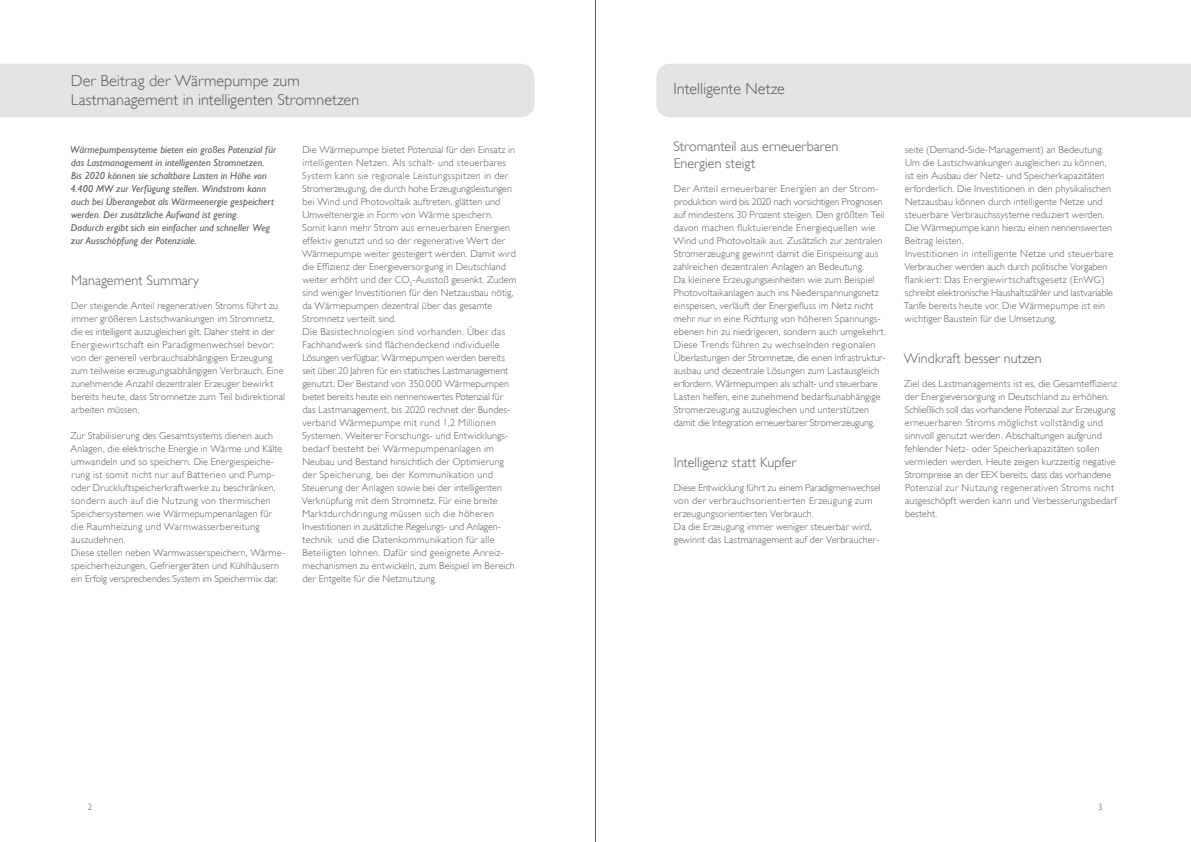
<style>
.page{position:relative;width:1191px;height:842px;background:#fff}
.page>*{position:absolute;margin:0;border:0;box-sizing:border-box;transform-origin:0 0}
.t1{font:300 16px/19.2px "Gill Sans";letter-spacing:.005em;color:#58585a}
.t2{font:300 14px/17px "Gill Sans";letter-spacing:.005em;color:#58585a}
.t3{font:300 10px/13px "Gill Sans";letter-spacing:.015em;color:#58585a}
.t4{font:italic 10px/13px "Gill Sans";letter-spacing:.005em;color:#58585a}
.t5{font:300 9px "Gill Sans";color:#58585a}
</style>
<div class="page">
<div style="left:0;top:64px;width:534px;height:53px;background:#e3e4e4"></div>
<div style="left:656px;top:64px;width:535px;height:53px;background:#e3e4e4"></div>
<hr style="left:595px;top:0;width:1px;height:842px;background:#58585a">
<h1 class="t1" style="left:71px;top:71px;width:290px">Der Beitrag der Wärmepumpe zum<br>Lastmanagement in intelligenten Stromnetzen</h1>
<p class="t3" style="left:302px;top:143px;width:216px">Die Wärmepumpe bietet Potenzial für den Einsatz in intelligenten Netzen. Als schalt- und steuerbares System kann sie regionale Leistungsspitzen in der Stromerzeugung, die durch hohe Erzeugungsleistungen bei Wind und Photovoltaik auftreten, glätten und Umweltenergie in Form von Wärme speichern.<br>Somit kann mehr Strom aus erneuerbaren Energien effektiv genutzt und so der regenerative Wert der Wärmepumpe weiter gesteigert werden. Damit wird die Effizienz der Energieversorgung in Deutschland weiter erhöht und der CO<sub>2</sub>-Ausstoß gesenkt. Zudem sind weniger Investitionen für den Netzausbau nötig, da Wärmepumpen dezentral über das gesamte Stromnetz verteilt sind.<br>Die Basistechnologien sind vorhanden. Über das Fachhandwerk sind flächendeckend individuelle Lösungen verfügbar. Wärmepumpen werden bereits seit über 20 Jahren für ein statisches Lastmanagement genutzt. Der Bestand von 350.000 Wärmepumpen bietet bereits heute ein nennenswertes Potenzial für das Lastmanagement, bis 2020 rechnet der Bundes&shy;verband Wärmepumpe mit rund 1,2 Millionen Systemen. Weiterer Forschungs- und Entwicklungs&shy;bedarf besteht bei Wärmepumpenanlagen im Neubau und Bestand hinsichtlich der Optimierung der Speicherung, bei der Kommunikation und Steuerung der Anlagen sowie bei der intelligenten Verknüpfung mit dem Stromnetz. Für eine breite Marktdurchdringung müssen sich die höheren Investitionen in zusätzliche Regelungs- und Anlagen&shy;technik und die Datenkommunikation für alle Beteiligten lohnen. Dafür sind geeignete Anreiz&shy;mechanismen zu entwickeln, zum Beispiel im Bereich der Entgelte für die Netznutzung.</p>
<h2 class="t2" style="left:673px;top:138px;width:166px">Stromanteil aus erneuerbaren<br>Energien steigt</h2>
<h1 class="t1" style="left:673px;top:79px;width:113px">Intelligente Netze</h1>
<p class="t4" style="left:70px;top:143px;width:207px">Wärmepumpensyteme bieten ein großes Potenzial für das Lastmanagement in intelligenten Stromnetzen.<br>Bis 2020 können sie schaltbare Lasten in Höhe von 4.400 MW zur Verfügung stellen. Windstrom kann auch bei Überangebot als Wärmeenergie gespeichert werden. Der zusätzliche Aufwand ist gering.<br>Dadurch ergibt sich ein einfacher und schneller Weg zur Ausschöpfung der Potenziale.</p>
<h2 class="t2" style="left:71px;top:272px;width:129px">Management Summary</h2>
<p class="t3" style="left:71px;top:299px;width:215px">Der steigende Anteil regenerativen Stroms führt zu immer größeren Lastschwankungen im Stromnetz, die es intelligent auszugleichen gilt. Daher steht in der Energiewirtschaft ein Paradigmenwechsel bevor: von der generell verbrauchsabhängigen Erzeugung zum teilweise erzeugungsabhängigen Verbrauch. Eine zunehmende Anzahl dezentraler Erzeuger bewirkt bereits heute, dass Stromnetze zum Teil bidirektional arbeiten müssen.</p>
<p class="t3" style="left:70px;top:429px;width:216px">Zur Stabilisierung des Gesamtsystems dienen auch Anlagen, die elektrische Energie in Wärme und Kälte umwandeln und so speichern. Die Energiespeiche&shy;rung ist somit nicht nur auf Batterien und Pump&shy;oder Druckluftspeicherkraftwerke zu beschränken, sondern auch auf die Nutzung von thermischen Speichersystemen wie Wärmepumpenanlagen für die Raumheizung und Warmwasserbereitung auszudehnen.<br>Diese stellen neben Warmwasserspeichern, Wärme&shy;speicherheizungen, Gefriergeräten und Kühlhäusern ein Erfolg versprechendes System im Speichermix dar.</p>
<p class="t3" style="left:673px;top:182px;width:214px">Der Anteil erneuerbarer Energien an der Strom&shy;produktion wird bis 2020 nach vorsichtigen Prognosen auf mindestens 30 Prozent steigen. Den größten Teil davon machen fluktuierende Energiequellen wie Wind und Photovoltaik aus. Zusätzlich zur zentralen Stromerzeugung gewinnt damit die Einspeisung aus zahlreichen dezentralen Anlagen an Bedeutung.<br>Da kleinere Erzeugungseinheiten wie zum Beispiel Photovoltaikanlagen auch ins Niederspannungsnetz einspeisen, verläuft der Energiefluss im Netz nicht mehr nur in eine Richtung von höheren Spannungs&shy;ebenen hin zu niedrigeren, sondern auch umgekehrt.<br>Diese Trends führen zu wechselnden regionalen Überlastungen der Stromnetze, die einen Infrastruktur&shy;ausbau und dezentrale Lösungen zum Lastausgleich erfordern. Wärmepumpen als schalt- und steuerbare Lasten helfen, eine zunehmend bedarfsunabhängige Stromerzeugung auszugleichen und unterstützen damit die Integration erneuerbarer Stromerzeugung.</p>
<h2 class="t2" style="left:673px;top:454px;width:124px">Intelligenz statt Kupfer</h2>
<p class="t3" style="left:674px;top:481px;width:208px">Diese Entwicklung führt zu einem Paradigmenwechsel von der verbrauchsorientierten Erzeugung zum erzeugungsorientierten Verbrauch.<br>Da die Erzeugung immer weniger steuerbar wird, gewinnt das Lastmanagement auf der Verbraucher-</p>
<p class="t3" style="left:904px;top:143px;width:211px">seite (Demand-Side-Management) an Bedeutung.<br>Um die Lastschwankungen ausgleichen zu können, ist ein Ausbau der Netz- und Speicherkapazitäten erforderlich. Die Investitionen in den physikalischen Netzausbau können durch intelligente Netze und steuerbare Verbrauchssysteme reduziert werden.<br>Die Wärmepumpe kann hierzu einen nennenswerten Beitrag leisten.<br>Investitionen in intelligente Netze und steuerbare Verbraucher werden auch durch politische Vorgaben flankiert: Das Energiewirtschaftsgesetz (EnWG) schreibt elektronische Haushaltszähler und lastvariable Tarife bereits heute vor. Die Wärmepumpe ist ein wichtiger Baustein für die Umsetzung.</p>
<h2 class="t2" style="left:903px;top:350px;width:139px">Windkraft besser nutzen</h2>
<p class="t3" style="left:904px;top:377px;width:214px">Ziel des Lastmanagements ist es, die Gesamteffizienz der Energieversorgung in Deutschland zu erhöhen.<br>Schließlich soll das vorhandene Potenzial zur Erzeugung erneuerbaren Stroms möglichst vollständig und sinnvoll genutzt werden. Abschaltungen aufgrund fehlender Netz- oder Speicherkapazitäten sollen vermieden werden. Heute zeigen kurzzeitig negative Strompreise an der EEX bereits, dass das vorhandene Potenzial zur Nutzung regenerativen Stroms nicht ausgeschöpft werden kann und Verbesserungsbedarf besteht.</p>
<p class="t5" style="left:88px;top:802px;width:6px">2</p>
<p class="t5" style="left:1097px;top:802px;width:6px">3</p>
</div>
